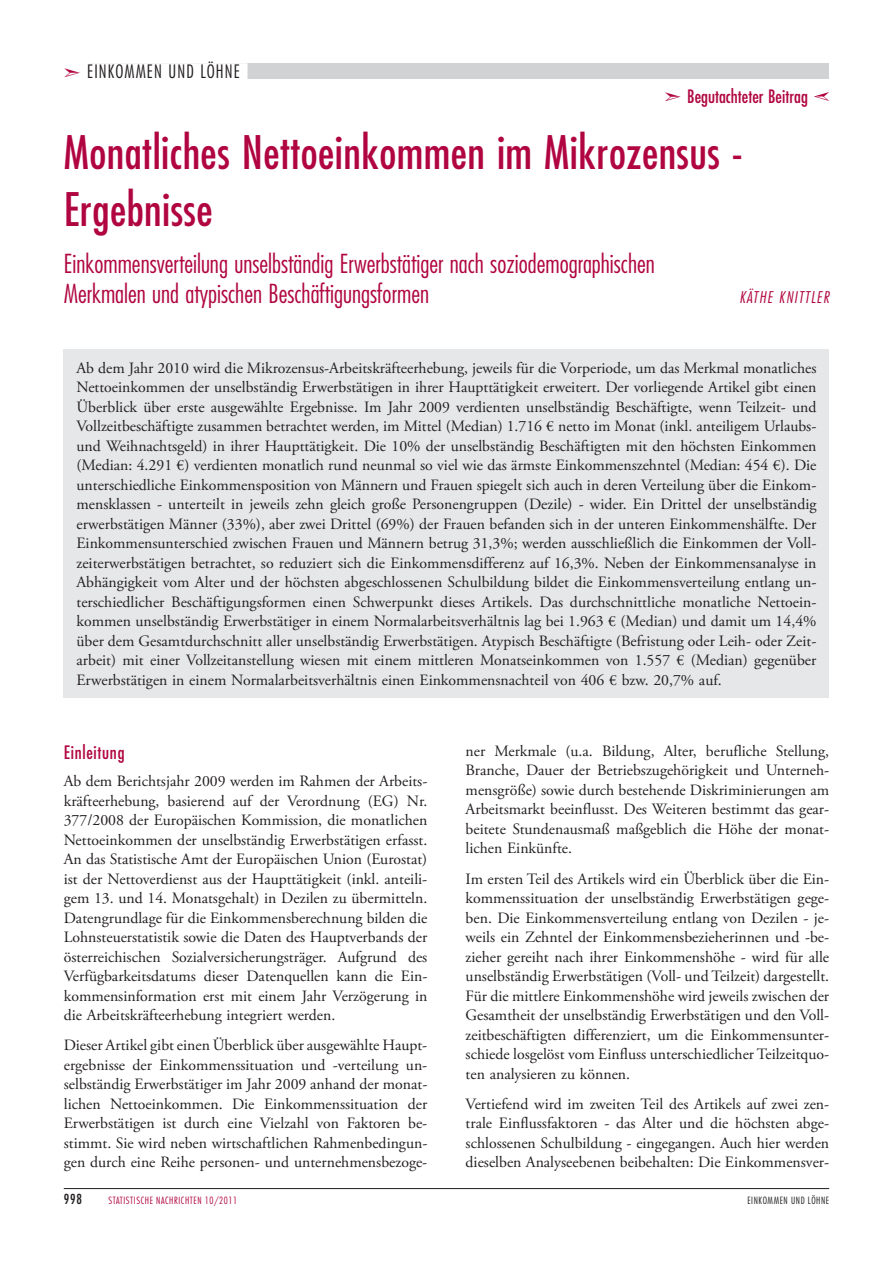
<style>
.page{position:relative;width:893px;height:1263px;background:#fff}
.page>*{position:absolute;margin:0;border:0;box-sizing:border-box;transform-origin:0 0}
.t1{font:condensed 45px/57px "Futura Std";letter-spacing:.01em;color:#b00540}
.t2{font:300 condensed 25.5px/30px "Futura Std";color:#b00540}
.t3{font:condensed 18px "Futura Std";letter-spacing:.04em;color:#b00540}
.t4{font:300 condensed 18px "Futura Std";letter-spacing:.06em;color:#231f20}
.t5{font:15.75px/19.5px "Adobe Garamond Pro";color:#231f20;text-align:justify}
.t6{font:italic 300 condensed 15.75px "Futura Std";letter-spacing:.08em;color:#b00540}
.t7{font:condensed 13.5px "Futura Std";color:#231f20}
.t8{font:300 condensed 9.75px "Futura Std";letter-spacing:.06em;color:#b00540}
.t9{font:300 condensed 9.75px "Futura Std";letter-spacing:.06em;color:#231f20}
</style>
<div class="page">
<hr style="left:64px;top:1188px;width:765px;height:1px;background:#231f20">
<div style="left:89px;top:64px;width:740px;height:15px;background:#d1d2d4"></div>
<div style="left:87px;top:63px;width:160px;height:18px;background:#fff"></div>
<div style="left:64px;top:349px;width:765px;height:349px;background:#e6e7e9"></div>
<svg style="left:814px;top:92px;width:15px;height:9px"></svg>
<p class="t4" style="left:87px;top:61px;width:154px">Einkommen und Löhne</p>
<p class="t3" style="left:687px;top:85px;width:122px">Begutachteter Beitrag</p>
<h1 class="t1" style="left:64px;top:123px;width:680px">Monatliches Nettoeinkommen im Mikrozensus - -Ergebnisse</h1>
<h2 class="t2" style="left:64px;top:248px;width:593px">Einkommensverteilung unselbständig Erwerbstätiger nach soziodemographischen<br>Merkmalen und atypischen Beschäftigungsformen</h2>
<p class="t6" style="left:739px;top:287px;width:91px">KÄTHE KNITTLER</p>
<p class="t5" style="left:77px;top:359px;width:741px">Ab dem Jahr 2010 wird die Mikrozensus-Arbeitskräfteerhebung, jeweils für die Vorperiode, um das Merkmal monatliches Nettoeinkommen der unselbständig Erwerbstätigen in ihrer Haupttätigkeit erweitert. Der vorliegende Artikel gibt einen Überblick über erste ausgewählte Ergebnisse. Im Jahr 2009 verdienten unselbständig Beschäftigte, wenn Teilzeit- und Vollzeitbeschäftigte zusammen betrachtet werden, im Mittel (Median) 1.716 € netto im Monat (inkl. anteiligem Urlaubs&shy;und Weihnachtsgeld) in ihrer Haupttätigkeit. Die 10% der unselbständig Beschäftigten mit den höchsten Einkommen (Median: 4.291 €) verdienten monatlich rund neunmal so viel wie das ärmste Einkommenszehntel (Median: 454 €). Die unterschiedliche Einkommensposition von Männern und Frauen spiegelt sich auch in deren Verteilung über die Einkom&shy;mensklassen - unterteilt in jeweils zehn gleich große Personengruppen (Dezile) - wider. Ein Drittel der unselbständig erwerbstätigen Männer (33%), aber zwei Drittel (69%) der Frauen befanden sich in der unteren Einkommenshälfte. Der Einkommensunterschied zwischen Frauen und Männern betrug 31,3%; werden ausschließlich die Einkommen der Voll&shy;zeiterwerbstätigen betrachtet, so reduziert sich die Einkommensdifferenz auf 16,3%. Neben der Einkommensanalyse in Abhängigkeit vom Alter und der höchsten abgeschlossenen Schulbildung bildet die Einkommensverteilung entlang un&shy;terschiedlicher Beschäftigungsformen einen Schwerpunkt dieses Artikels. Das durchschnittliche monatliche Nettoein&shy;kommen unselbständig Erwerbstätiger in einem Normalarbeitsverhältnis lag bei 1.963 € (Median) und damit um 14,4% über dem Gesamtdurchschnitt aller unselbständig Erwerbstätigen. Atypisch Beschäftigte (Befristung oder Leih- oder Zeit&shy;arbeit) mit einer Vollzeitanstellung wiesen mit einem mittleren Monatseinkommen von 1.557 € (Median) gegenüber Erwerbstätigen in einem Normalarbeitsverhältnis einen Einkommensnachteil von 406 € bzw. 20,7% auf.</p>
<p class="t3" style="left:64px;top:742px;width:62px">Einleitung</p>
<p class="t5" style="left:64px;top:772px;width:365px">Ab dem Berichtsjahr 2009 werden im Rahmen der Arbeits&shy;kräfteerhebung, basierend auf der Verordnung (EG) Nr.<br>377/2008 der Europäischen Kommission, die monatlichen Nettoeinkommen der unselbständig Erwerbstätigen erfasst.<br>An das Statistische Amt der Europäischen Union (Eurostat) ist der Nettoverdienst aus der Haupttätigkeit (inkl. anteili&shy;gem 13. und 14. Monatsgehalt) in Dezilen zu übermitteln.<br>Datengrundlage für die Einkommensberechnung bilden die Lohnsteuerstatistik sowie die Daten des Hauptverbands der österreichischen Sozialversicherungsträger. Aufgrund des Verfügbarkeitsdatums dieser Datenquellen kann die Ein&shy;kommensinformation erst mit einem Jahr Verzögerung in die Arbeitskräfteerhebung integriert werden.</p>
<p class="t5" style="left:64px;top:1036px;width:365px">Dieser Artikel gibt einen Überblick über ausgewählte Haupt&shy;ergebnisse der Einkommenssituation und -verteilung un&shy;selbständig Erwerbstätiger im Jahr 2009 anhand der monat&shy;lichen Nettoeinkommen. Die Einkommenssituation der Erwerbstätigen ist durch eine Vielzahl von Faktoren be&shy;stimmt. Sie wird neben wirtschaftlichen Rahmenbedingun&shy;gen durch eine Reihe personen- und unternehmensbezoge-</p>
<p class="t5" style="left:466px;top:742px;width:365px">ner Merkmale (u.a. Bildung, Alter, berufliche Stellung, Branche, Dauer der Betriebszugehörigkeit und Unterneh&shy;mensgröße) sowie durch bestehende Diskriminierungen am Arbeitsmarkt beeinflusst. Des Weiteren bestimmt das gear&shy;beitete Stundenausmaß maßgeblich die Höhe der monat&shy;lichen Einkünfte.</p>
<p class="t5" style="left:466px;top:869px;width:365px">Im ersten Teil des Artikels wird ein Überblick über die Ein&shy;kommenssituation der unselbständig Erwerbstätigen gege&shy;ben. Die Einkommensverteilung entlang von Dezilen - je&shy;weils ein Zehntel der Einkommensbezieherinnen und -be&shy;zieher gereiht nach ihrer Einkommenshöhe - wird für alle unselbständig Erwerbstätigen (Voll- und Teilzeit) dargestellt.<br>Für die mittlere Einkommenshöhe wird jeweils zwischen der Gesamtheit der unselbständig Erwerbstätigen und den Voll&shy;zeitbeschäftigten differenziert, um die Einkommensunter&shy;schiede losgelöst vom Einfluss unterschiedlicher Teilzeitquo&shy;ten analysieren zu können.</p>
<p class="t5" style="left:466px;top:1094px;width:365px">Vertiefend wird im zweiten Teil des Artikels auf zwei zen&shy;trale Einflussfaktoren - das Alter und die höchsten abge&shy;schlossenen Schulbildung - eingegangen. Auch hier werden dieselben Analyseebenen beibehalten: Die Einkommensver-</p>
<p class="t7" style="left:64px;top:1191px;width:20px">998</p>
<p class="t8" style="left:108px;top:1195px;width:130px">Statistische Nachrichten 10/2011</p>
<p class="t9" style="left:747px;top:1195px;width:83px">Einkommen und Löhne</p>
</div>
